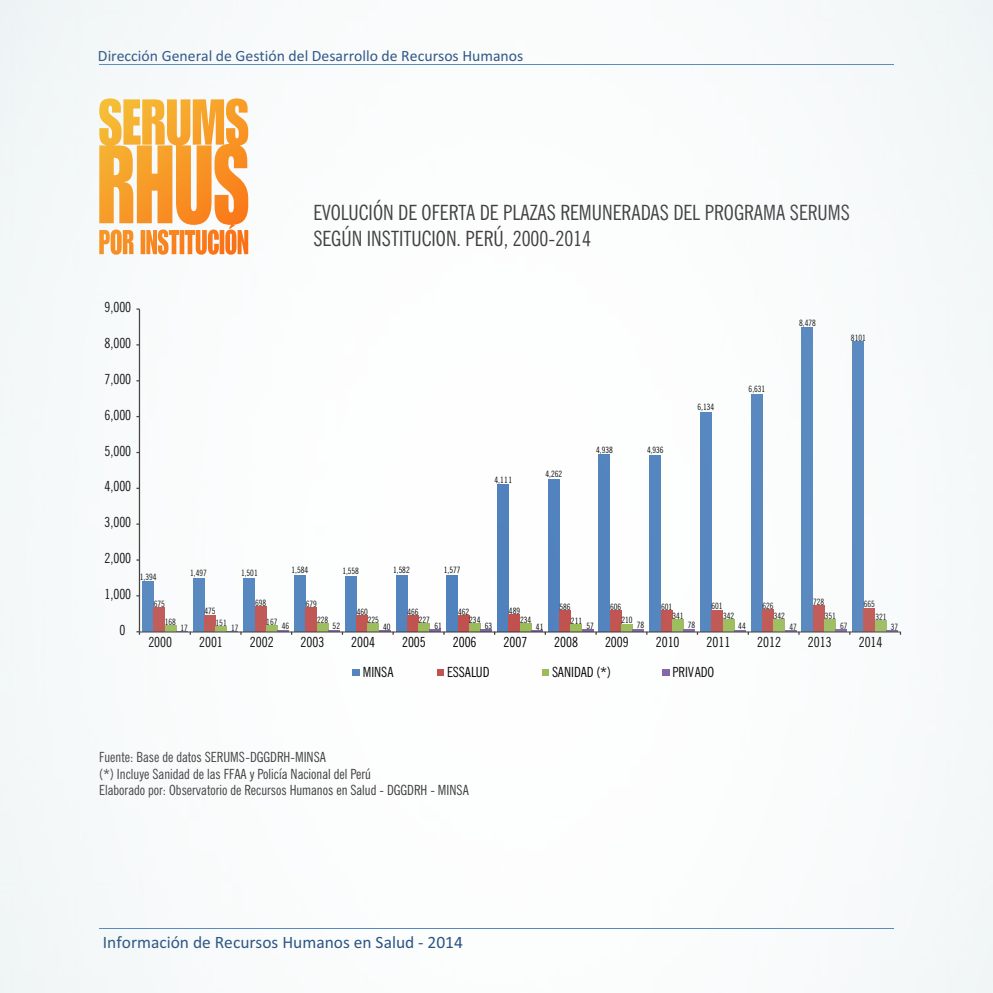
<style>
.page{position:relative;width:993px;height:993px;background:#fff}
.page>*{position:absolute;margin:0;border:0;box-sizing:border-box;transform-origin:0 0}
.t1{font:condensed 21px/25.2px "News Gothic BT";color:#373435}
.t2{font:17.5px "Calibri";color:#1f497d}
.t3{font:15.75px "Calibri";color:#1f497d}
.t4{font:condensed 14px/16.8px "News Gothic BT";color:#373435}
.t5{font:condensed 14px "News Gothic BT";color:#000}
.t6{font:condensed 8.75px "News Gothic BT";color:#000}
</style>
<div class="page">
<img style="left:0;top:0;width:992px;height:992px">
<h3 class="t3" style="left:98px;top:49px;width:427px">Dirección General de Gestión del Desarrollo de Recursos Humanos</h3>
<h1 class="t1" style="left:313px;top:202px;width:538px">EVOLUCIÓN DE OFERTA DE PLAZAS REMUNERADAS DEL PROGRAMA SERUMS<br>SEGÚN INSTITUCION. PERÚ, 2000-2014</h1>
<h3 class="t5" style="left:104px;top:301px;width:28px">9,000</h3>
<h3 class="t5" style="left:104px;top:337px;width:28px">8,000</h3>
<h3 class="t5" style="left:104px;top:373px;width:28px">7,000</h3>
<h3 class="t5" style="left:104px;top:409px;width:28px">6,000</h3>
<h3 class="t5" style="left:104px;top:445px;width:28px">5,000</h3>
<h3 class="t5" style="left:104px;top:480px;width:28px">4,000</h3>
<h3 class="t5" style="left:104px;top:516px;width:28px">3,000</h3>
<h3 class="t5" style="left:104px;top:552px;width:28px">2,000</h3>
<h3 class="t5" style="left:104px;top:588px;width:28px">1,000</h3>
<h3 class="t5" style="left:119px;top:624px;width:7px">0</h3>
<p class="t6" style="left:140px;top:573px;width:18px">1,394</p>
<p class="t6" style="left:190px;top:569px;width:18px">1,497</p>
<p class="t6" style="left:241px;top:569px;width:18px">1,501</p>
<p class="t6" style="left:291px;top:566px;width:18px">1,584</p>
<p class="t6" style="left:342px;top:567px;width:18px">1,558</p>
<p class="t6" style="left:393px;top:566px;width:18px">1,582</p>
<p class="t6" style="left:443px;top:566px;width:18px">1,577</p>
<p class="t6" style="left:494px;top:476px;width:19px">4,111</p>
<p class="t6" style="left:545px;top:470px;width:18px">4,262</p>
<p class="t6" style="left:596px;top:446px;width:18px">4,938</p>
<p class="t6" style="left:646px;top:446px;width:18px">4,936</p>
<p class="t6" style="left:697px;top:403px;width:18px">6,134</p>
<p class="t6" style="left:748px;top:385px;width:18px">6,631</p>
<p class="t6" style="left:798px;top:319px;width:18px">8,478</p>
<p class="t6" style="left:850px;top:334px;width:16px">8101</p>
<p class="t6" style="left:812px;top:598px;width:13px">728</p>
<p class="t6" style="left:863px;top:600px;width:13px">665</p>
<p class="t6" style="left:255px;top:599px;width:13px">698</p>
<p class="t6" style="left:306px;top:599px;width:13px">679</p>
<p class="t6" style="left:154px;top:599px;width:13px">675</p>
<p class="t6" style="left:559px;top:603px;width:13px">586</p>
<p class="t6" style="left:610px;top:602px;width:13px">606</p>
<p class="t6" style="left:661px;top:603px;width:13px">601</p>
<p class="t6" style="left:711px;top:602px;width:13px">601</p>
<p class="t6" style="left:762px;top:602px;width:13px">626</p>
<p class="t6" style="left:356px;top:607px;width:13px">460</p>
<p class="t6" style="left:407px;top:607px;width:13px">466</p>
<p class="t6" style="left:458px;top:607px;width:13px">462</p>
<p class="t6" style="left:509px;top:606px;width:13px">489</p>
<p class="t6" style="left:204px;top:607px;width:13px">475</p>
<p class="t6" style="left:672px;top:612px;width:13px">341</p>
<p class="t6" style="left:722px;top:612px;width:13px">342</p>
<p class="t6" style="left:773px;top:612px;width:13px">342</p>
<p class="t6" style="left:824px;top:611px;width:13px">351</p>
<p class="t6" style="left:875px;top:613px;width:13px">321</p>
<p class="t6" style="left:165px;top:618px;width:13px">168</p>
<p class="t6" style="left:215px;top:619px;width:13px">151</p>
<p class="t6" style="left:266px;top:618px;width:13px">167</p>
<p class="t6" style="left:317px;top:616px;width:13px">228</p>
<p class="t6" style="left:368px;top:616px;width:13px">225</p>
<p class="t6" style="left:418px;top:616px;width:13px">227</p>
<p class="t6" style="left:469px;top:616px;width:13px">234</p>
<p class="t6" style="left:520px;top:616px;width:13px">234</p>
<p class="t6" style="left:570px;top:616px;width:13px">211</p>
<p class="t6" style="left:621px;top:616px;width:13px">210</p>
<p class="t6" style="left:180px;top:623px;width:9px">17</p>
<p class="t6" style="left:231px;top:623px;width:9px">17</p>
<p class="t6" style="left:282px;top:622px;width:9px">46</p>
<p class="t6" style="left:332px;top:622px;width:9px">52</p>
<p class="t6" style="left:383px;top:622px;width:9px">40</p>
<p class="t6" style="left:434px;top:622px;width:9px">61</p>
<p class="t6" style="left:484px;top:622px;width:9px">63</p>
<p class="t6" style="left:535px;top:623px;width:9px">41</p>
<p class="t6" style="left:586px;top:622px;width:9px">57</p>
<p class="t6" style="left:636px;top:621px;width:9px">78</p>
<p class="t6" style="left:687px;top:621px;width:9px">78</p>
<p class="t6" style="left:738px;top:622px;width:9px">44</p>
<p class="t6" style="left:789px;top:623px;width:9px">47</p>
<p class="t6" style="left:839px;top:622px;width:9px">67</p>
<p class="t6" style="left:890px;top:623px;width:9px">37</p>
<h3 class="t5" style="left:148px;top:636px;width:25px">2000</h3>
<h3 class="t5" style="left:199px;top:636px;width:25px">2001</h3>
<h3 class="t5" style="left:250px;top:636px;width:25px">2002</h3>
<h3 class="t5" style="left:300px;top:636px;width:25px">2003</h3>
<h3 class="t5" style="left:351px;top:636px;width:25px">2004</h3>
<h3 class="t5" style="left:402px;top:636px;width:25px">2005</h3>
<h3 class="t5" style="left:452px;top:636px;width:25px">2006</h3>
<h3 class="t5" style="left:503px;top:636px;width:25px">2007</h3>
<h3 class="t5" style="left:554px;top:636px;width:25px">2008</h3>
<h3 class="t5" style="left:604px;top:636px;width:25px">2009</h3>
<h3 class="t5" style="left:655px;top:636px;width:25px">2010</h3>
<h3 class="t5" style="left:706px;top:636px;width:25px">2011</h3>
<h3 class="t5" style="left:757px;top:636px;width:25px">2012</h3>
<h3 class="t5" style="left:807px;top:636px;width:25px">2013</h3>
<h3 class="t5" style="left:858px;top:636px;width:25px">2014</h3>
<h3 class="t5" style="left:363px;top:665px;width:32px">MINSA</h3>
<h3 class="t5" style="left:447px;top:665px;width:44px">ESSALUD</h3>
<h3 class="t5" style="left:552px;top:665px;width:60px">SANIDAD (*)</h3>
<h3 class="t5" style="left:672px;top:665px;width:43px">PRIVADO</h3>
<h3 class="t4" style="left:99px;top:749px;width:371px">Fuente: Base de datos SERUMS-DGGDRH-MINSA<br>(*) Incluye Sanidad de las FFAA y Policía Nacional del Perú<br>Elaborado por: Observatorio de Recursos Humanos en Salud - DGGDRH - MINSA</h3>
<h2 class="t2" style="left:103px;top:934px;width:361px">Información de Recursos Humanos en Salud - 2014</h2>
</div>
